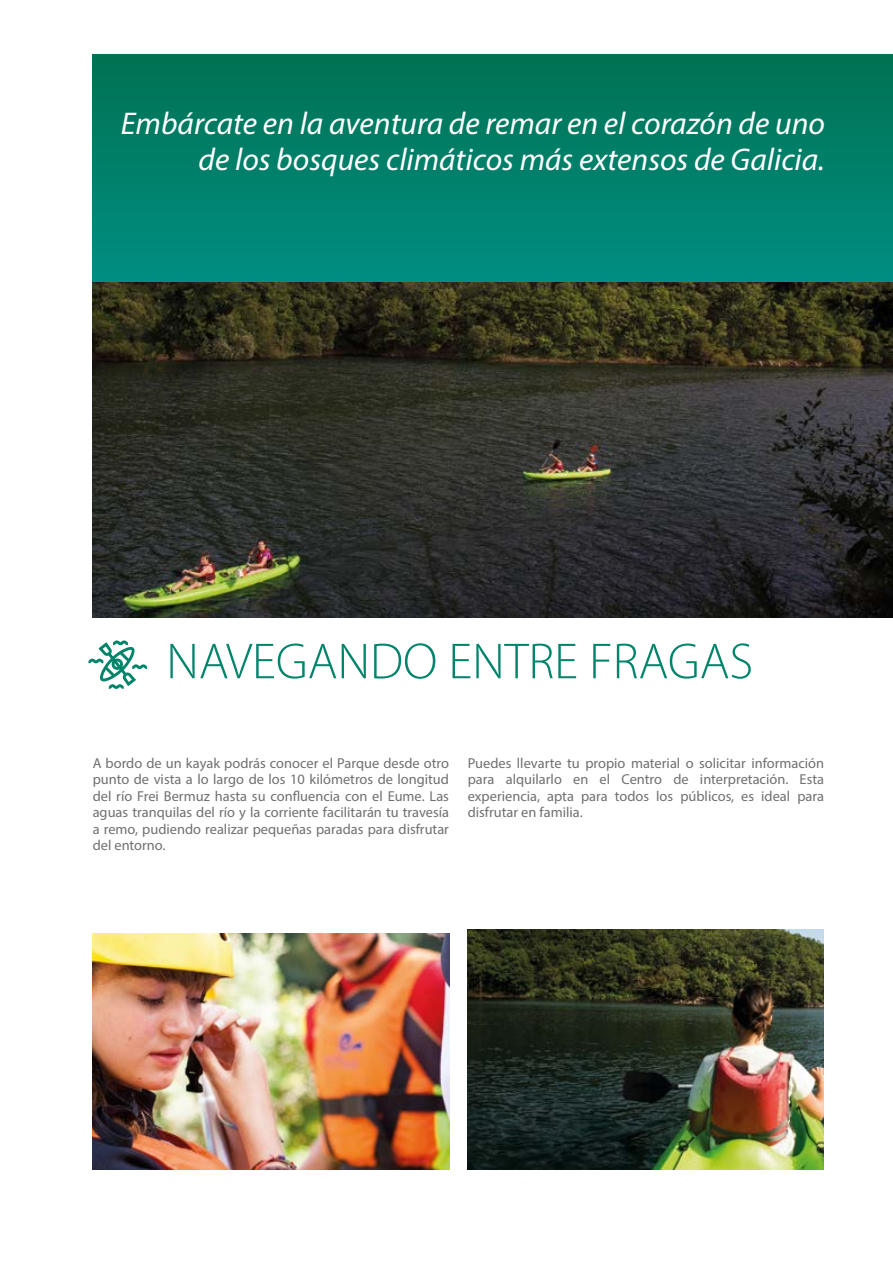
<style>
.page{position:relative;width:893px;height:1263px;background:#fff}
.page>*{position:absolute;margin:0;border:0;box-sizing:border-box;transform-origin:0 0}
.t1{font:300 51px "Myriad Pro";color:#00846a}
.t2{font:italic 31.5px/36px "Myriad Pro";color:#fff;text-align:right}
.t3{font:14.4px/16.5px "Myriad Pro";color:#716f6f;text-align:justify}
</style>
<div class="page">
<div style="left:93px;top:54px;width:800px;height:229px;background:linear-gradient(to bottom,#007152,#008e82)"></div>
<img style="left:92px;top:933px;width:357px;height:236px">
<img style="left:468px;top:930px;width:356px;height:239px">
<img style="left:93px;top:283px;width:800px;height:334px">
<svg style="left:88px;top:640px;width:59px;height:49px"></svg>
<p class="t2" style="left:121px;top:104px;width:706px">Embárcate en la aventura de remar en el corazón de uno de los bosques climáticos más extensos de Galicia.</p>
<p class="t1" style="left:166px;top:633px;width:588px">NAVEGANDO ENTRE FRAGAS</p>
<p class="t3" style="left:93px;top:754px;width:358px">A bordo de un kayak podrás conocer el Parque desde otro punto de vista a lo largo de los 10 kilómetros de longitud del río Frei Bermuz hasta su confluencia con el Eume. Las aguas tranquilas del río y la corriente facilitarán tu travesía a remo, pudiendo realizar pequeñas paradas para disfrutar del entorno.</p>
<p class="t3" style="left:468px;top:754px;width:358px">Puedes llevarte tu propio material o solicitar información para alquilarlo en el Centro de interpretación. Esta experiencia, apta para todos los públicos, es ideal para disfrutar en familia.</p>
</div>
